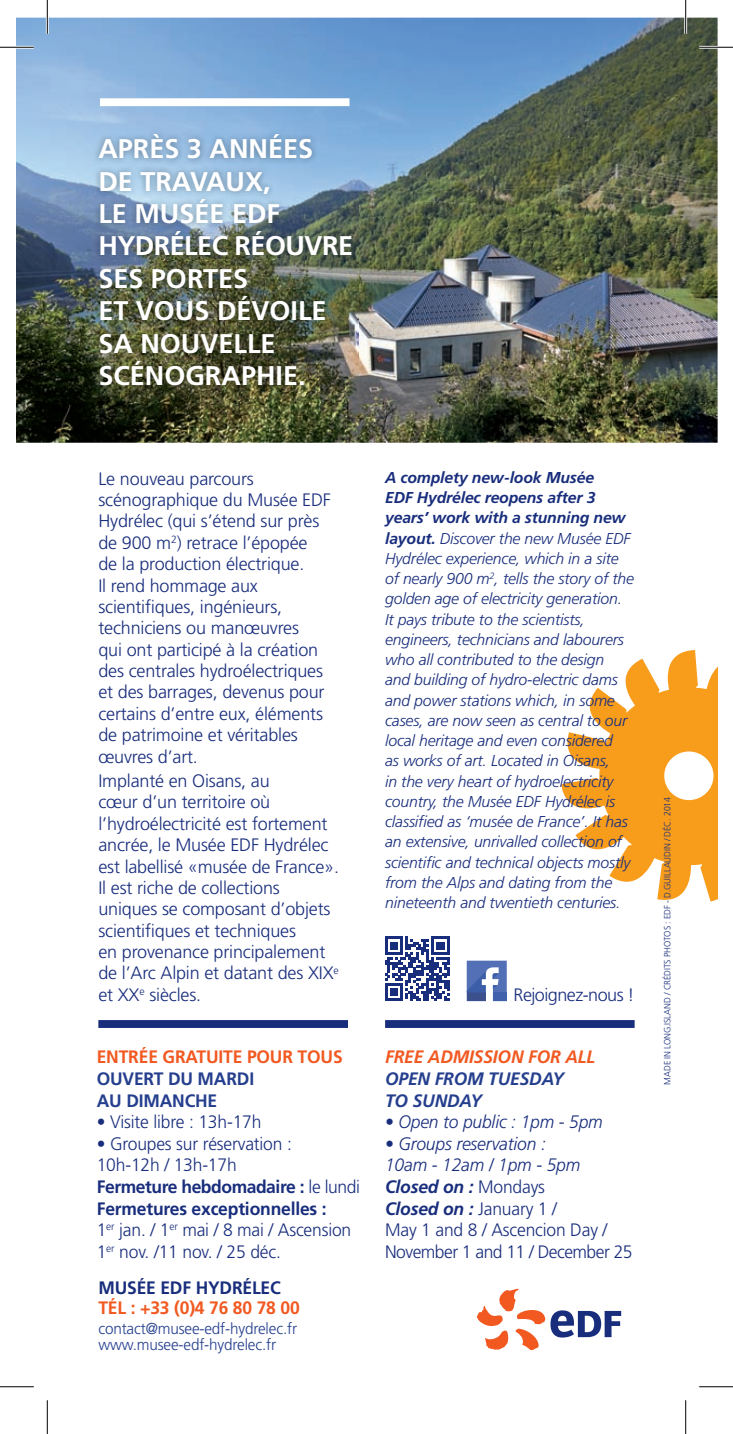
<style>
.page{position:relative;width:733px;height:1434px;background:#fff}
.page>*{position:absolute;margin:0;border:0;box-sizing:border-box;transform-origin:0 0}
.t1{font:700 27px/32.4px "Frutiger";color:#fff}
.t2{font:300 18px/21.4px "Frutiger";letter-spacing:-.01em;color:#182d7c}
.t3{font:300 18px/21.6px "Frutiger";letter-spacing:-.03em;color:#182d7c}
.t4{font:700 18px "Frutiger";letter-spacing:-.01em;color:#f15921}
.t5{font:700 18px/21.6px "Frutiger";letter-spacing:-.01em;color:#253f8e}
.t6{font:italic 700 18px/21.6px "Frutiger";letter-spacing:-.01em;color:#253f8e}
.t7{font:italic 300 18px "Frutiger";letter-spacing:-.01em;color:#182d7c}
.t8{font:italic 700 18px "Frutiger";letter-spacing:-.01em;color:#f15921}
.t9{font:700 18px "Frutiger";letter-spacing:-.01em;color:#182d7c}
.t10{font:italic 300 15.75px/20.2px "Frutiger";letter-spacing:-.01em;color:#182d7c}
.t11{font:300 15.75px/15.8px "Frutiger";letter-spacing:-.01em;color:#253f8e}
.t12{font:300 9px "Frutiger";letter-spacing:-.01em;color:#182d7c}
.s1{font-weight:700}
.s2{font-style:italic}
.s3{font-weight:700;font-style:italic}
</style>
<div class="page">
<svg style="left:561px;top:650px;width:156px;height:252px"></svg>
<img style="left:16px;top:18px;width:701px;height:425px">
<svg style="left:477px;top:1289px;width:144px;height:61px"></svg>
<div style="left:98px;top:1020px;width:250px;height:8px;background:#182d7c"></div>
<div style="left:385px;top:1020px;width:249px;height:8px;background:#182d7c"></div>
<div style="left:100px;top:98px;width:249px;height:8px;background:#fff"></div>
<img style="left:92px;top:128px;width:266px;height:265px">
<svg style="left:385px;top:936px;width:64px;height:65px"></svg>
<svg style="left:466px;top:961px;width:40px;height:40px"></svg>
<hr style="left:0;top:46px;width:34px;height:3px;background:#fff">
<hr style="left:699px;top:46px;width:33px;height:3px;background:#fff">
<hr style="left:46px;top:0;width:3px;height:34px;background:#fff">
<hr style="left:684px;top:0;width:2px;height:34px;background:#fff">
<hr style="left:0;top:47px;width:34px;height:1px;background:#000">
<hr style="left:699px;top:47px;width:33px;height:1px;background:#000">
<hr style="left:0;top:1386px;width:34px;height:1px;background:#000">
<hr style="left:699px;top:1386px;width:33px;height:1px;background:#000">
<hr style="left:47px;top:0;width:1px;height:34px;background:#000">
<hr style="left:47px;top:1400px;width:1px;height:34px;background:#000">
<hr style="left:685px;top:0;width:1px;height:34px;background:#000">
<hr style="left:685px;top:1400px;width:1px;height:34px;background:#000">
<h1 class="t1" style="left:98px;top:132px;width:256px">APRÈS 3 ANNÉES<br>DE TRAVAUX,<br>LE MUSÉE EDF<br>HYDRÉLEC RÉOUVRE<br>SES PORTES<br>ET VOUS DÉVOILE<br>SA NOUVELLE<br>SCÉNOGRAPHIE.</h1>
<p class="t2" style="left:98px;top:468px;width:234px">Le nouveau parcours scénographique du Musée EDF<br>Hydrélec (qui s’étend sur près de 900 m<sup>2</sup>) retrace l’épopée<br>de la production électrique.<br>Il rend hommage aux scientifiques, ingénieurs, techniciens ou manœuvres<br>qui ont participé à la création des centrales hydroélectriques et des barrages, devenus pour certains d’entre eux, éléments de patrimoine et véritables œuvres d’art.</p>
<p class="t2" style="left:98px;top:770px;width:242px">Implanté en Oisans, au<br>cœur d’un territoire où l’hydroélectricité est fortement ancrée, le Musée EDF Hydrélec est labellisé «musée de France».<br>Il est riche de collections uniques se composant d’objets scientifiques et techniques<br>en provenance principalement de l’Arc Alpin et datant des XIX<sup>e </sup>et XX<sup>e</sup> siècles.</p>
<p class="t4" style="left:97px;top:1046px;width:247px">ENTRÉE GRATUITE POUR TOUS</p>
<p class="t5" style="left:97px;top:1068px;width:159px">OUVERT DU MARDI<br>AU DIMANCHE</p>
<p class="t2" style="left:97px;top:1111px;width:166px">• Visite libre : 13h-17h</p>
<p class="t2" style="left:97px;top:1133px;width:264px">• Groupes sur réservation :<br>10h-12h / 13h-17h<br><span class="s1">Fermeture hebdomadaire :</span> le lundi<br><span class="s1">Fermetures exceptionnelles :<br></span>1<sup>er</sup> jan. / 1<sup>er</sup> mai / 8 mai / Ascension<br>1<sup>er</sup> nov. /11 nov. / 25 déc.</p>
<p class="t9" style="left:98px;top:1277px;width:184px">MUSÉE EDF HYDRÉLEC</p>
<p class="t4" style="left:98px;top:1297px;width:203px">TÉL : +33 (0)4 76 80 78 00</p>
<p class="t11" style="left:98px;top:1321px;width:200px">contact@musee-edf-hydrelec.fr www.musee-edf-hydrelec.fr</p>
<p class="t10" style="left:385px;top:467px;width:250px"><span class="s1">A complety new-look Musée<br>EDF Hydrélec reopens after 3 years’ work with a stunning new layout.</span> Discover the new Musée EDF Hydrélec experience, which in a site of nearly 900 m<sup>2</sup>, tells the story of the golden age of electricity generation.<br>It pays tribute to the scientists, engineers, technicians and labourers who all contributed to the design<br>and building of hydro-electric dams and power stations which, in some cases, are now seen as central to our local heritage and even considered<br>as works of art. Located in Oisans,<br>in the very heart of hydroelectricity country, the Musée EDF Hydrélec is classified as ‘musée de France’. It has an extensive, unrivalled collection of scientific and technical objects mostly from the Alps and dating from the nineteenth and twentieth centuries.</p>
<p class="t3" style="left:513px;top:984px;width:122px">Rejoignez-nous !</p>
<p class="t8" style="left:385px;top:1046px;width:211px">FREE ADMISSION FOR ALL</p>
<p class="t6" style="left:385px;top:1068px;width:180px">OPEN FROM TUESDAY<br>TO SUNDAY</p>
<p class="t7" style="left:385px;top:1112px;width:219px">• Open to public : 1pm - 5pm</p>
<p class="t3" style="left:385px;top:1133px;width:249px"><span class="s2">• Groups reservation :<br>10am - 12am / 1pm - 5pm<br></span><span class="s3">Closed on :</span> Mondays<br><span class="s3">Closed on :</span> January 1 /<br>May 1 and 8 / Ascencion Day /<br>November 1 and 11 / December 25</p>
<p class="t12" style="left:662px;top:1085px;width:289px;rotate:-90deg">MADE IN LONG.ISLAND / CRÉDITS PHOTOS : EDF - D.GUILLAUDIN / DÉC. 2014</p>
</div>
